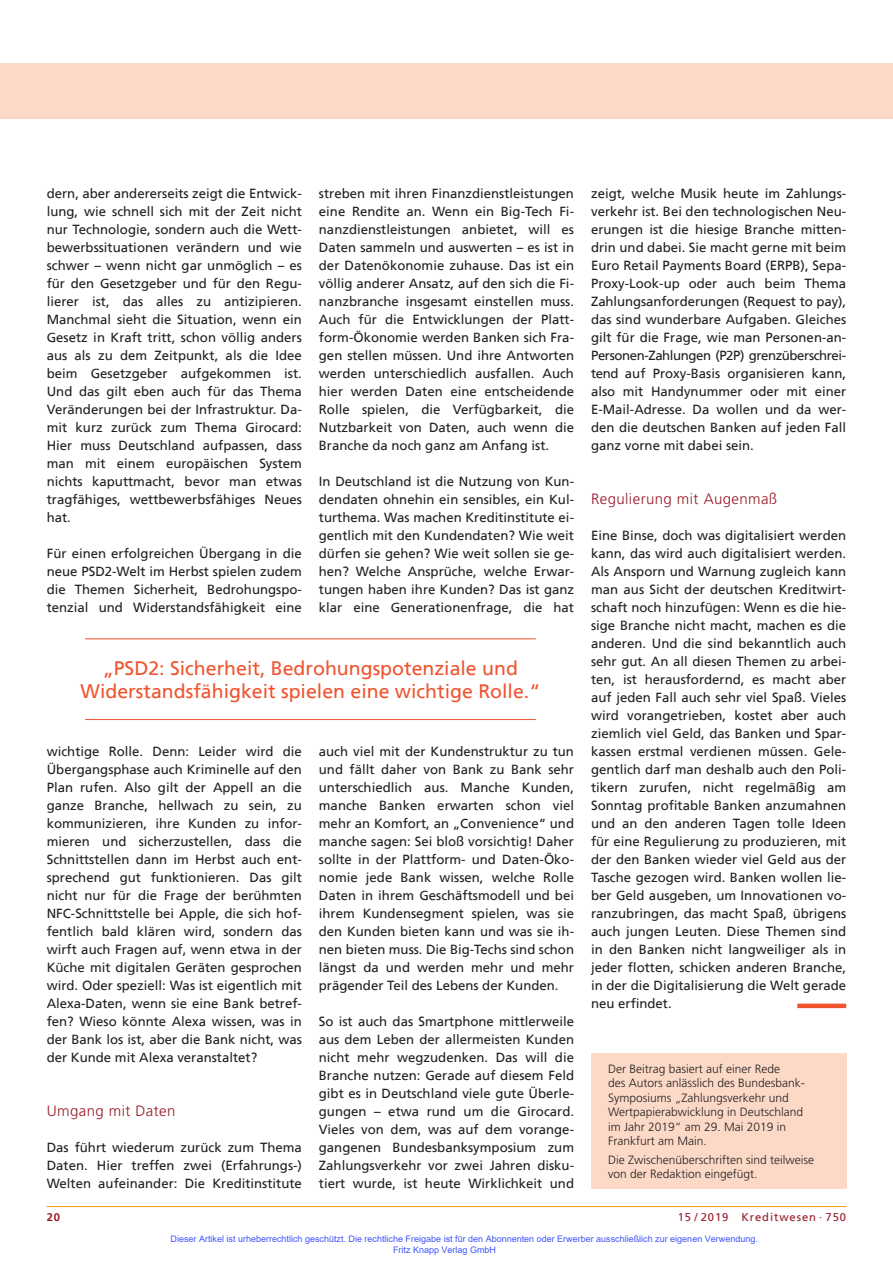
<style>
.page{position:relative;width:893px;height:1263px;background:#fff}
.page>*{position:absolute;margin:0;border:0;box-sizing:border-box;transform-origin:0 0}
.t1{font:19.5px/22.5px "Frutiger";color:#f0542e;text-align:center}
.t2{font:300 15px "Frutiger";letter-spacing:.025em;color:#981a26}
.t3{font:13.2px/18px "Frutiger";color:#231f20;text-align:justify}
.t4{font:300 12px/14.4px "Frutiger";color:#231f20}
.t5{font:11.25px "Frutiger";letter-spacing:.08em;color:#981a26}
.t6{font:700 11.25px "Frutiger";color:#981a26}
.t7{font:9px/10.8px "Arial";color:#4054ff}
</style>
<div class="page">
<div style="left:0;top:64px;width:893px;height:55px;background:#fcd9c7"></div>
<hr style="left:47px;top:1206px;width:799px;height:1px;background:#f1a31e">
<div style="left:797px;top:1003px;width:49px;height:5px;background:#f0542e"></div>
<div style="left:591px;top:1053px;width:255px;height:136px;background:#fcd9c7"></div>
<hr style="left:85px;top:638px;width:451px;height:1px;background:#f0542e">
<hr style="left:85px;top:719px;width:451px;height:1px;background:#f0542e">
<p class="t3" style="left:47px;top:185px;width:257px">dern, aber andererseits zeigt die Entwick&shy;lung, wie schnell sich mit der Zeit nicht nur Technologie, sondern auch die Wett&shy;bewerbssituationen verändern und wie schwer – wenn nicht gar unmöglich – es für den Gesetzgeber und für den Regu&shy;lierer ist, das alles zu antizipieren.<br>Manchmal sieht die Situation, wenn ein Gesetz in Kraft tritt, schon völlig anders aus als zu dem Zeitpunkt, als die Idee beim Gesetzgeber aufgekommen ist.<br>Und das gilt eben auch für das Thema Veränderungen bei der Infrastruktur. Da&shy;mit kurz zurück zum Thema Girocard:<br>Hier muss Deutschland aufpassen, dass man mit einem europäischen System nichts kaputtmacht, bevor man etwas tragfähiges, wettbewerbsfähiges Neues hat.</p>
<p class="t3" style="left:47px;top:545px;width:257px">Für einen erfolgreichen Übergang in die neue PSD2-Welt im Herbst spielen zudem die Themen Sicherheit, Bedrohungspo&shy;tenzial und Widerstandsfähigkeit eine</p>
<p class="t3" style="left:319px;top:185px;width:257px">streben mit ihren Finanzdienstleistungen eine Rendite an. Wenn ein Big-Tech Fi&shy;nanzdienstleistungen anbietet, will es Daten sammeln und auswerten – es ist in der Datenökonomie zuhause. Das ist ein völlig anderer Ansatz, auf den sich die Fi&shy;nanzbranche insgesamt einstellen muss.<br>Auch für die Entwicklungen der Platt&shy;form-Ökonomie werden Banken sich Fra&shy;gen stellen müssen. Und ihre Antworten werden unterschiedlich ausfallen. Auch hier werden Daten eine entscheidende Rolle spielen, die Verfügbarkeit, die Nutzbarkeit von Daten, auch wenn die Branche da noch ganz am Anfang ist.</p>
<p class="t3" style="left:319px;top:473px;width:257px">In Deutschland ist die Nutzung von Kun&shy;dendaten ohnehin ein sensibles, ein Kul&shy;turthema. Was machen Kreditinstitute ei&shy;gentlich mit den Kundendaten? Wie weit dürfen sie gehen? Wie weit sollen sie ge&shy;hen? Welche Ansprüche, welche Erwar&shy;tungen haben ihre Kunden? Das ist ganz klar eine Generationenfrage, die hat</p>
<h1 class="t1" style="left:81px;top:658px;width:461px">„PSD2: Sicherheit, Bedrohungspotenziale und<br>Widerstandsfähigkeit spielen eine wichtige Rolle.“</h1>
<p class="t3" style="left:47px;top:743px;width:257px">wichtige Rolle. Denn: Leider wird die Übergangsphase auch Kriminelle auf den Plan rufen. Also gilt der Appell an die ganze Branche, hellwach zu sein, zu kommunizieren, ihre Kunden zu infor&shy;mieren und sicherzustellen, dass die Schnittstellen dann im Herbst auch ent&shy;sprechend gut funktionieren. Das gilt nicht nur für die Frage der berühmten NFC-Schnittstelle bei Apple, die sich hof&shy;fentlich bald klären wird, sondern das wirft auch Fragen auf, wenn etwa in der Küche mit digitalen Geräten gesprochen wird. Oder speziell: Was ist eigentlich mit Alexa-Daten, wenn sie eine Bank betref&shy;fen? Wieso könnte Alexa wissen, was in der Bank los ist, aber die Bank nicht, was der Kunde mit Alexa veranstaltet?</p>
<p class="t2" style="left:47px;top:1102px;width:130px">Umgang mit Daten</p>
<p class="t3" style="left:47px;top:1139px;width:257px">Das führt wiederum zurück zum Thema Daten. Hier treffen zwei (Erfahrungs-)<br>Welten aufeinander: Die Kreditinstitute</p>
<p class="t3" style="left:319px;top:743px;width:257px">auch viel mit der Kundenstruktur zu tun und fällt daher von Bank zu Bank sehr unterschiedlich aus. Manche Kunden, manche Banken erwarten schon viel mehr an Komfort, an „Convenience“ und manche sagen: Sei bloß vorsichtig! Daher sollte in der Plattform- und Daten-Öko&shy;nomie jede Bank wissen, welche Rolle Daten in ihrem Geschäftsmodell und bei ihrem Kundensegment spielen, was sie den Kunden bieten kann und was sie ih&shy;nen bieten muss. Die Big-Techs sind schon längst da und werden mehr und mehr prägender Teil des Lebens der Kunden.</p>
<p class="t3" style="left:319px;top:1013px;width:257px">So ist auch das Smartphone mittlerweile aus dem Leben der allermeisten Kunden nicht mehr wegzudenken. Das will die Branche nutzen: Gerade auf diesem Feld gibt es in Deutschland viele gute Überle&shy;gungen – etwa rund um die Girocard.<br>Vieles von dem, was auf dem vorange&shy;gangenen Bundesbanksymposium zum Zahlungsverkehr vor zwei Jahren disku&shy;tiert wurde, ist heute Wirklichkeit und</p>
<p class="t3" style="left:591px;top:185px;width:257px">zeigt, welche Musik heute im Zahlungs&shy;verkehr ist. Bei den technologischen Neu&shy;erungen ist die hiesige Branche mitten&shy;drin und dabei. Sie macht gerne mit beim Euro Retail Payments Board (ERPB), Sepa-Proxy-Look-up oder auch beim Thema Zahlungsanforderungen (Request to pay), das sind wunderbare Aufgaben. Gleiches gilt für die Frage, wie man Personen-an-Personen-Zahlungen (P2P) grenzüberschrei&shy;tend auf Proxy-Basis organisieren kann, also mit Handynummer oder mit einer E-Mail-Adresse. Da wollen und da wer&shy;den die deutschen Banken auf jeden Fall ganz vorne mit dabei sein.</p>
<p class="t2" style="left:591px;top:490px;width:188px">Regulierung mit Augenmaß</p>
<p class="t3" style="left:591px;top:527px;width:257px">Eine Binse, doch was digitalisiert werden kann, das wird auch digitalisiert werden.<br>Als Ansporn und Warnung zugleich kann man aus Sicht der deutschen Kreditwirt&shy;schaft noch hinzufügen: Wenn es die hie&shy;sige Branche nicht macht, machen es die anderen. Und die sind bekanntlich auch sehr gut. An all diesen Themen zu arbei&shy;ten, ist herausfordernd, es macht aber auf jeden Fall auch sehr viel Spaß. Vieles wird vorangetrieben, kostet aber auch ziemlich viel Geld, das Banken und Spar&shy;kassen erstmal verdienen müssen. Gele&shy;gentlich darf man deshalb auch den Poli&shy;tikern zurufen, nicht regelmäßig am Sonntag profitable Banken anzumahnen und an den anderen Tagen tolle Ideen für eine Regulierung zu produzieren, mit der den Banken wieder viel Geld aus der Tasche gezogen wird. Banken wollen lie&shy;ber Geld ausgeben, um Innovationen vo&shy;ranzubringen, das macht Spaß, übrigens auch jungen Leuten. Diese Themen sind in den Banken nicht langweiliger als in jeder flotten, schicken anderen Branche, in der die Digitalisierung die Welt gerade neu erfindet.</p>
<p class="t4" style="left:608px;top:1062px;width:198px">Der Beitrag basiert auf einer Rede<br>des Autors anlässlich des Bundesbank-<br>Symposiums „Zahlungsverkehr und<br>Wertpapierabwicklung in Deutschland im Jahr 2019“ am 29. Mai 2019 in<br>Frankfurt am Main.</p>
<p class="t4" style="left:608px;top:1152px;width:208px">Die Zwischenüberschriften sind teilweise von der Redaktion eingefügt.</p>
<p class="t6" style="left:47px;top:1211px;width:15px">20</p>
<p class="t5" style="left:678px;top:1211px;width:170px">15 / 2019 Kreditwesen · 750</p>
<p class="t7" style="left:393px;top:1233px;width:366px;text-indent:-223px">Dieser Artikel ist urheberrechtlich geschützt. Die rechtliche Freigabe ist für den Abonnenten oder Erwerber ausschließlich zur eigenen Verwendung.<br>Fritz Knapp Verlag GmbH</p>
</div>
